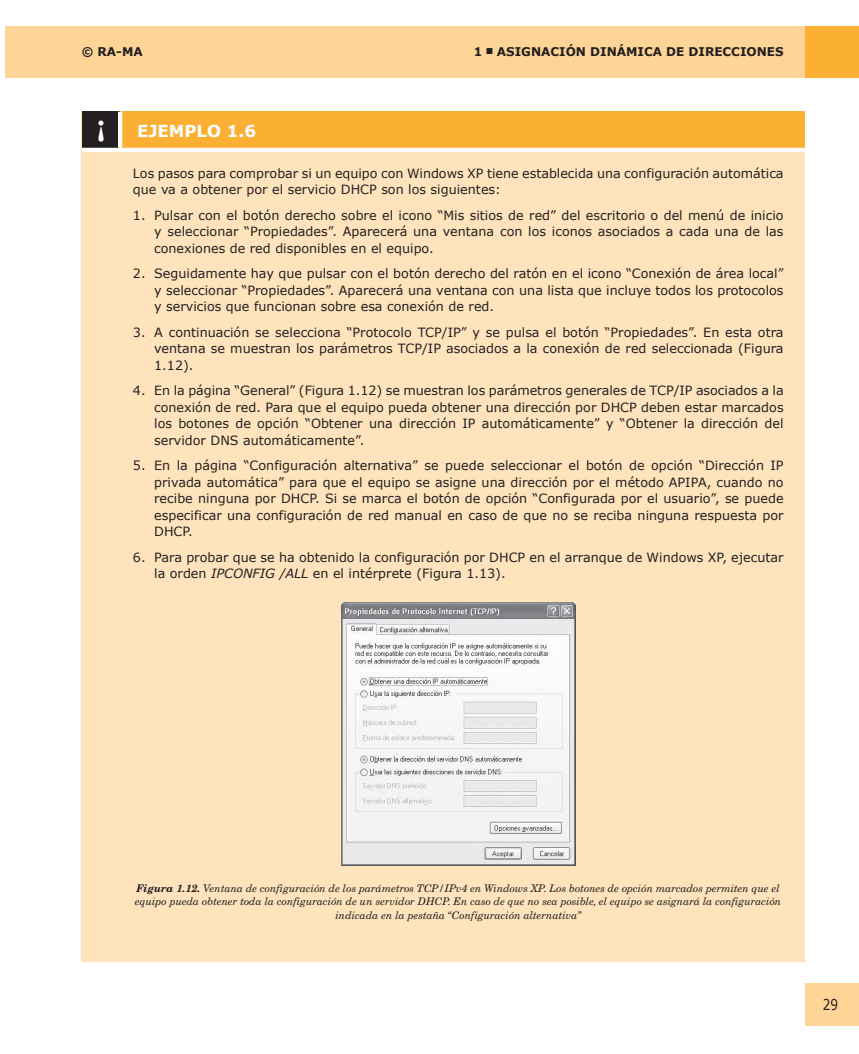
<style>
.page{position:relative;width:859px;height:1054px;background:#fff}
.page>*{position:absolute;margin:0;border:0;box-sizing:border-box;transform-origin:0 0}
.t1{font:700 16.5px "Verdana";color:#fff}
.t2{font:15px "Verdana";color:#231f20;scale:.8 1}
.t3{font:12.75px/16.5px "Verdana";color:#231f20;text-align:justify}
.t4{font:700 12px "Verdana";color:#231f20}
.t5{font:italic 10.5px/13.5px "New Century Schlbk";color:#231f20;text-align:center}
.s1{font-family:"Optima";font-size:30px}
.s2{font-style:italic}
.s3{font-weight:700}
</style>
<div class="page">
<div style="left:805px;top:983px;width:54px;height:43px;background:#fed497"></div>
<div style="left:5px;top:27px;width:800px;height:51px;background:#fed497"></div>
<div style="left:805px;top:27px;width:54px;height:51px;background:#fbb034"></div>
<div style="left:82px;top:112px;width:723px;height:850px;background:#fee3bd"></div>
<div style="left:82px;top:112px;width:38px;height:38px;background:#231f20"></div>
<div style="left:120px;top:112px;width:685px;height:38px;background:#fbb034"></div>
<hr style="left:118px;top:112px;width:4px;height:36px;background:#fff">
<hr style="left:82px;top:148px;width:38px;height:4px;background:#fff">
<hr style="left:120px;top:148px;width:685px;height:4px;background:#fff">
<img style="left:341px;top:602px;width:234px;height:264px">
<p class="t4" style="left:82px;top:44px;width:58px">© RA-MA</p>
<p class="t4" style="left:474px;top:44px;width:311px">1 <sup>n</sup> ASIGNACIÓN DINÁM ICA DE DIRECCIO NES</p>
<p class="t1" style="left:96px;top:120px;width:52px"><span class="s1">¡</span> EJE</p>
<p class="t1" style="left:169px;top:120px;width:89px">MPLO 1.6</p>
<p class="t3" style="left:133px;top:164px;width:652px">Los pasos para comprobar si un equipo con Windows XP tiene establecida una configuración automática que va a obtener por el servicio DHCP son los siguientes:</p>
<p class="t3" style="left:154px;top:206px;width:631px;text-indent:-21px">1. Pulsar con el botón derecho sobre el icono “Mis sitios de red” del escritorio o del menú de inicio y seleccionar “Propiedades”. Aparecerá una ventana con los iconos asociados a cada una de las conexiones de red disponibles en el equipo.</p>
<p class="t3" style="left:154px;top:265px;width:631px;text-indent:-21px">2. Seguidamente hay que pulsar con el botón derecho del ratón en el icono “Conexión de área local” y seleccionar “Propiedades”. Aparecerá una ventana con una lista que incluye todos los protocolos y servicios que funcionan sobre esa conexión de red.</p>
<p class="t3" style="left:154px;top:323px;width:631px;text-indent:-21px">3. A continuación se selecciona “Protocolo TCP/IP” y se pulsa el botón “Propiedades”. En esta otra ventana se muestran los parámetros TCP/IP asociados a la conexión de red seleccionada (Figura 1.12).</p>
<p class="t3" style="left:154px;top:382px;width:631px;text-indent:-21px">4. En la página “General” (Figura 1.12) se muestran los parámetros generales de TCP/IP asociados a la conexión de red. Para que el equipo pueda obtener una dirección por DHCP deben estar marcados los botones de opción “Obtener una dirección IP automáticamente” y “Obtener la dirección del servidor DNS automáticamente”.</p>
<p class="t3" style="left:154px;top:457px;width:631px;text-indent:-21px">5. En la página “Configuración alternativa” se puede seleccionar el botón de opción “Dirección IP privada automática” para que el equipo se asigne una dirección por el método APIPA, cuando no recibe ninguna por DHCP. Si se marca el botón de opción “Configurada por el usuario”, se puede especificar una configuración de red manual en caso de que no se reciba ninguna respuesta por DHCP.</p>
<p class="t3" style="left:154px;top:548px;width:631px;text-indent:-21px">6. Para probar que se ha obtenido la configuración por DHCP en el arranque de Windows XP, ejecutar la orden <span class="s2">IPCONFIG /ALL</span> en el intérprete (Figura 1.13).</p>
<p class="t5" style="left:135px;top:881px;width:648px"><span class="s3">Figura 1.12.</span> Ventana de configuración de los parámetros TCP/IPv4 en Windows XP. Los botones de opción marcados permiten que el equipo pueda obtener toda la configuración de un servidor DHCP. En caso de que no sea posible, el equipo se asignará la configuración indicada en la pestaña “Configuración alternativa”</p>
<p class="t2" style="left:823px;top:995px;width:21px">29</p>
</div>
